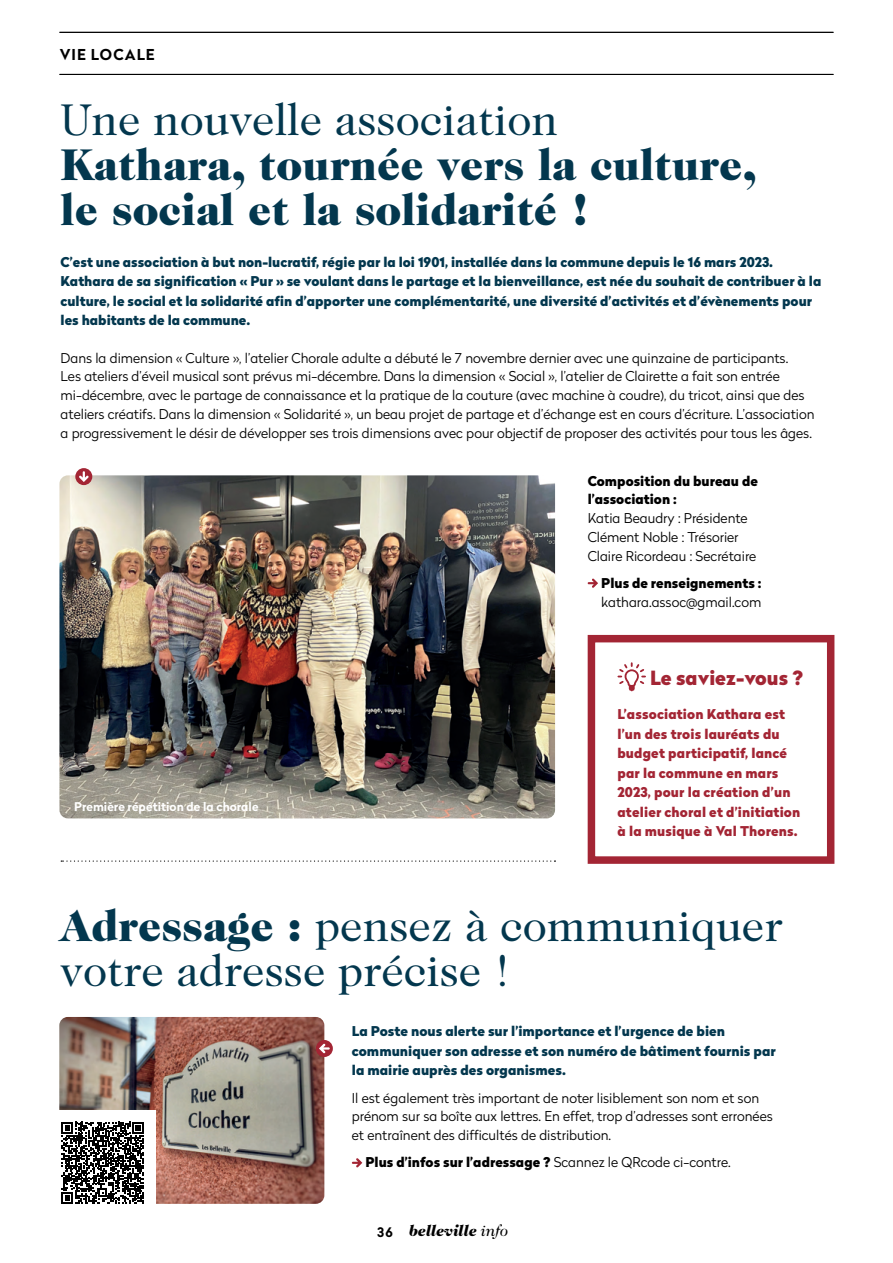
<style>
.page{position:relative;width:893px;height:1263px;background:#fff}
.page>*{position:absolute;margin:0;border:0;box-sizing:border-box;transform-origin:0 0}
.t1{font:45px/45px "Caslon 224 Std";color:#03374e}
.t2{font:900 45px/45px "Caslon 224 Std";color:#03374e}
.t3{font:900 19.5px "Radikal";color:#a32534}
.t4{font:italic 900 15.75px "Caslon 224 Std";color:#000}
.t5{font:700 15px "Radikal";letter-spacing:.07em;color:#000}
.t6{font:300 13.5px/18.8px "Radikal";color:#000}
.t7{font:900 13.5px/19.5px "Radikal";color:#03374e}
.t8{font:900 13.5px/19.5px "Radikal";letter-spacing:.01em;color:#a32534}
.t9{font:900 13.5px/18.8px "Radikal";color:#000}
.t10{font:700 12px "Radikal";color:#fff}
.s1{font-weight:900}
.s2{font-weight:300}
.s3{font-family:"Radikal";font-weight:700;font-style:normal;font-size:13.2px}
.s4{font-weight:400}
</style>
<div class="page">
<hr style="left:60px;top:74px;width:773px;height:1px;background:#000">
<hr style="left:60px;top:32px;width:773px;height:1px;background:#000">
<svg style="left:352px;top:1158px;width:10px;height:9px"></svg>
<img style="left:59px;top:1017px;width:265px;height:187px">
<div style="left:50px;top:1110px;width:105px;height:105px;background:#fff"></div>
<svg style="left:61px;top:1122px;width:83px;height:82px"></svg>
<div style="left:316px;top:1040px;width:17px;height:17px;background:#a32534;border-radius:50%"></div>
<svg style="left:319px;top:1044px;width:11px;height:9px"></svg>
<img style="left:59px;top:475px;width:496px;height:343px">
<div style="left:588px;top:635px;width:246px;height:229px;background:#fff;border:8px solid #a32534"></div>
<svg style="left:617px;top:662px;width:29px;height:29px"></svg>
<div style="left:75px;top:468px;width:17px;height:17px;background:#a32534;border-radius:50%"></div>
<svg style="left:79px;top:471px;width:10px;height:11px"></svg>
<svg style="left:61px;top:860px;width:494px;height:2px"></svg>
<svg style="left:588px;top:578px;width:10px;height:10px"></svg>
<p class="t5" style="left:60px;top:43px;width:97px">VIE LOCALE</p>
<h1 class="t1" style="left:61px;top:97px;width:499px">Une nouvelle association</h1>
<h1 class="t2" style="left:61px;top:142px;width:697px">Kathara, tournée vers la culture, le social et la solidarité !</h1>
<p class="t7" style="left:61px;top:252px;width:762px">C’est une association à but non-lucratif, régie par la loi 1901, installée dans la commune depuis le 16 mars 2023.<br>Kathara de sa signification « Pur » se voulant dans le partage et la bienveillance, est née du souhait de contribuer à la culture, le social et la solidarité afin d’apporter une complémentarité, une diversité d’activités et d’évènements pour les habitants de la commune.</p>
<p class="t6" style="left:61px;top:348px;width:755px">Dans la dimension « Culture », l’atelier Chorale adulte a débuté le 7 novembre dernier avec une quinzaine de participants.<br>Les ateliers d’éveil musical sont prévus mi-décembre. Dans la dimension « Social », l’atelier de Clairette a fait son entrée mi-décembre, avec le partage de connaissance et la pratique de la couture (avec machine à coudre), du tricot, ainsi que des ateliers créatifs. Dans la dimension « Solidarité », un beau projet de partage et d’échange est en cours d’écriture. L’association a progressivement le désir de développer ses trois dimensions avec pour objectif de proposer des activités pour tous les âges.</p>
<p class="t9" style="left:588px;top:471px;width:172px">Composition du bureau de l’association :</p>
<p class="t6" style="left:588px;top:508px;width:170px">Katia Beaudry : Présidente<br>Clément Noble : Trésorier<br>Claire Ricordeau : Secrétaire</p>
<p class="t9" style="left:601px;top:573px;width:162px">Plus de renseignements :</p>
<p class="t6" style="left:601px;top:592px;width:161px">kathara.assoc@gmail.com</p>
<p class="t10" style="left:74px;top:797px;width:186px">Première répétition de la chorale</p>
<h2 class="t3" style="left:650px;top:663px;width:154px">Le saviez-vous ?</h2>
<p class="t8" style="left:617px;top:704px;width:184px">L’association Kathara est l’un des trois lauréats du budget participatif, lancé par la commune en mars<br>2023, pour la création d’un atelier choral et d’initiation à la musique à Val Thorens.</p>
<h1 class="t1" style="left:61px;top:903px;width:724px"><span class="s1">Adressage :</span> pensez à communiquer votre adresse précise !</h1>
<p class="t7" style="left:352px;top:1021px;width:425px">La Poste nous alerte sur l’importance et l’urgence de bien communiquer son adresse et son numéro de bâtiment fournis par la mairie auprès des organismes.</p>
<p class="t6" style="left:352px;top:1088px;width:422px">Il est également très important de noter lisiblement son nom et son prénom sur sa boîte aux lettres. En effet, trop d’adresses sont erronées et entraînent des difficultés de distribution.</p>
<p class="t9" style="left:365px;top:1153px;width:367px">Plus d’infos sur l’adressage ? <span class="s2">Scannez le QRcode ci-contre.</span></p>
<p class="t4" style="left:377px;top:1221px;width:133px"><span class="s3">36</span> belleville <span class="s4">info</span></p>
</div>
